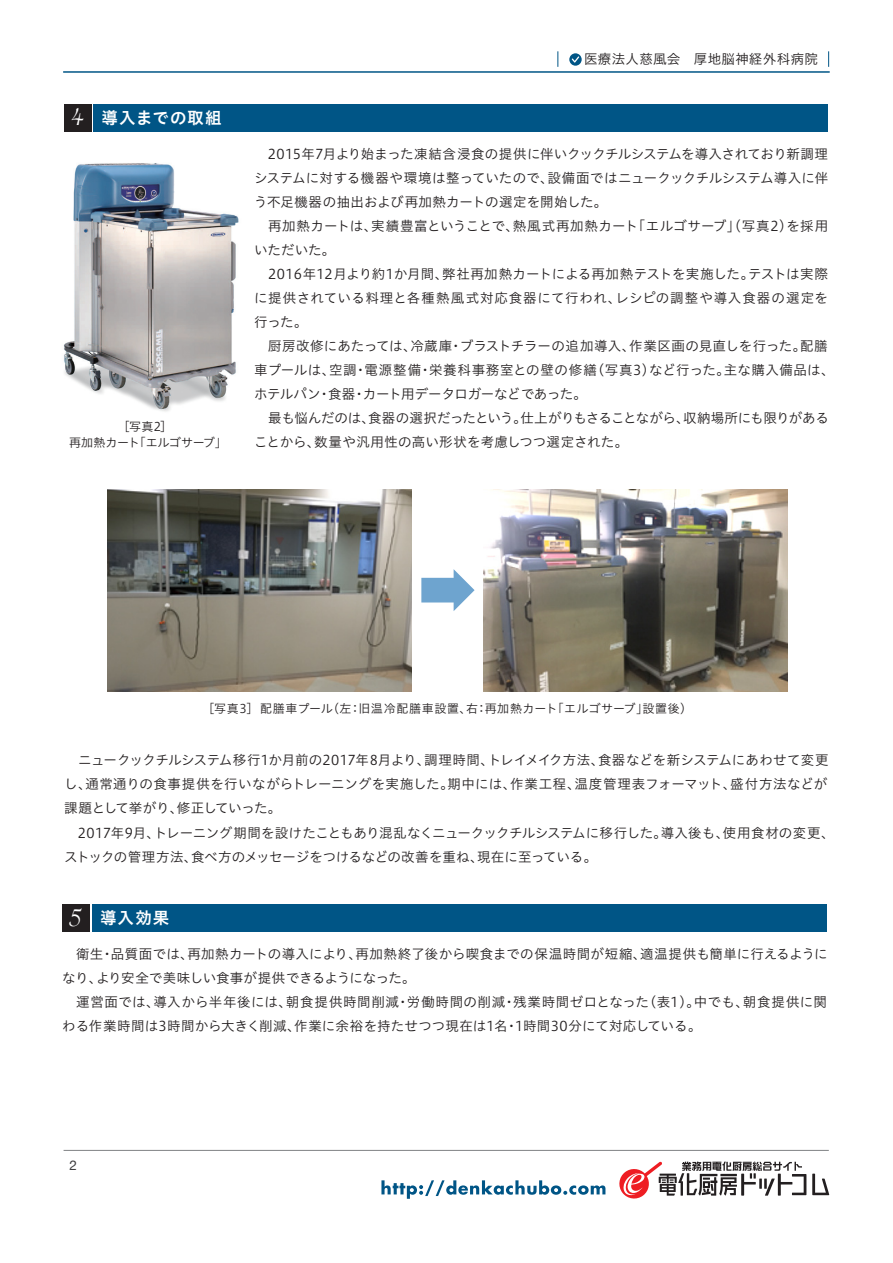
<style>
.page{position:relative;width:893px;height:1263px;background:#fff}
.page>*{position:absolute;margin:0;border:0;box-sizing:border-box;transform-origin:0 0}
.t1{font:42px "Savoye Let Plain";color:#fff}
.t2{font:16.5px "Hiragino UD Sans Std W6";letter-spacing:.055em;color:#fff}
.t3{font:13.5px/24px "Hiragino UD Sans Std W3";letter-spacing:.01em;color:#231f20}
.t4{font:13.5px "Helvetica Neue";color:#3e3e3f}
.t5{font:12px "Hiragino UD Sans Std W3";letter-spacing:.025em;color:#231f20}
.t6{font:12px/16.5px "Hiragino UD Sans Std W3";letter-spacing:-.005em;color:#231f20;text-align:center}
</style>
<div class="page">
<img style="left:63px;top:163px;width:176px;height:249px">
<hr style="left:64px;top:1150px;width:765px;height:1px;background:#808285">
<svg style="left:812px;top:1173px;width:17px;height:22px"></svg>
<svg style="left:619px;top:1161px;width:187px;height:38px"></svg>
<svg style="left:381px;top:1180px;width:224px;height:19px"></svg>
<hr style="left:63px;top:71px;width:767px;height:2px;background:#005586">
<svg style="left:828px;top:51px;width:1px;height:16px"></svg>
<svg style="left:557px;top:51px;width:1px;height:16px"></svg>
<svg style="left:569px;top:53px;width:13px;height:13px"></svg>
<div style="left:92px;top:904px;width:734px;height:28px;background:#005586"></div>
<div style="left:63px;top:904px;width:27px;height:28px;background:#231f20"></div>
<div style="left:94px;top:104px;width:734px;height:28px;background:#005586"></div>
<div style="left:64px;top:104px;width:27px;height:28px;background:#231f20"></div>
<img style="left:107px;top:490px;width:304px;height:202px">
<img style="left:483px;top:490px;width:304px;height:202px">
<svg style="left:421px;top:569px;width:54px;height:42px"></svg>
<h1 class="t1" style="left:73px;top:85px;width:14px">4</h1>
<p class="t2" style="left:102px;top:105px;width:122px">導入までの取組</p>
<p class="t6" style="left:69px;top:417px;width:159px">[写真2]<br>再加熱カート「エルゴサーブ」</p>
<p class="t3" style="left:584px;top:46px;width:235px">医療法人慈風会　厚地脳神経外科病院</p>
<p class="t3" style="left:254px;top:141px;width:582px">　2015年7月より始まった凍結含浸食の提供に伴いクックチルシステムを導入されており新調理システムに対する機器や環境は整っていたので、設備面ではニュークックチルシステム導入に伴う不足機器の抽出および再加熱カートの選定を開始した。<br>　再加熱カートは、実績豊富ということで、熱風式再加熱カート「エルゴサーブ」（写真2）を採用いただいた。<br>　2016年12月より約1か月間、弊社再加熱カートによる再加熱テストを実施した。テストは実際に提供されている料理と各種熱風式対応食器にて行われ、レシピの調整や導入食器の選定を行った。<br>　厨房改修にあたっては、冷蔵庫・ブラストチラーの追加導入、作業区画の見直しを行った。配膳車プールは、空調・電源整備・栄養科事務室との壁の修繕（写真3）など行った。主な購入備品は、ホテルパン・食器・カート用データロガーなどであった。</p>
<p class="t3" style="left:254px;top:405px;width:576px;text-indent:14px">最も悩んだのは、食器の選択だったという。仕上がりもさることながら、収納場所にも限りがあることから、数量や汎用性の高い形状を考慮しつつ選定された。</p>
<p class="t5" style="left:208px;top:700px;width:485px">[写真3] 配膳車プール（左：旧温冷配膳車設置、右：再加熱カート「エルゴサーブ」設置後）</p>
<p class="t3" style="left:64px;top:748px;width:772px">　ニュークックチルシステム移行1か月前の2017年8月より、調理時間、トレイメイク方法、食器などを新システムにあわせて変更し、通常通りの食事提供を行いながらトレーニングを実施した。期中には、作業工程、温度管理表フォーマット、盛付方法などが課題として挙がり、修正していった。<br>　2017年9月、トレーニング期間を設けたこともあり混乱なくニュークックチルシステムに移行した。導入後も、使用食材の変更、ストックの管理方法、食べ方のメッセージをつけるなどの改善を重ね、現在に至っている。</p>
<h1 class="t1" style="left:71px;top:885px;width:14px">5</h1>
<p class="t2" style="left:100px;top:905px;width:71px">導入効果</p>
<p class="t3" style="left:62px;top:942px;width:767px">　衛生・品質面では、再加熱カートの導入により、再加熱終了後から喫食までの保温時間が短縮、適温提供も簡単に行えるようになり、より安全で美味しい食事が提供できるようになった。<br>　運営面では、導入から半年後には、朝食提供時間削減・労働時間の削減・残業時間ゼロとなった（表1）。中でも、朝食提供に関わる作業時間は3時間から大きく削減、作業に余裕を持たせつつ現在は1名・1時間30分にて対応している。</p>
<p class="t4" style="left:69px;top:1155px;width:9px">2</p>
</div>
